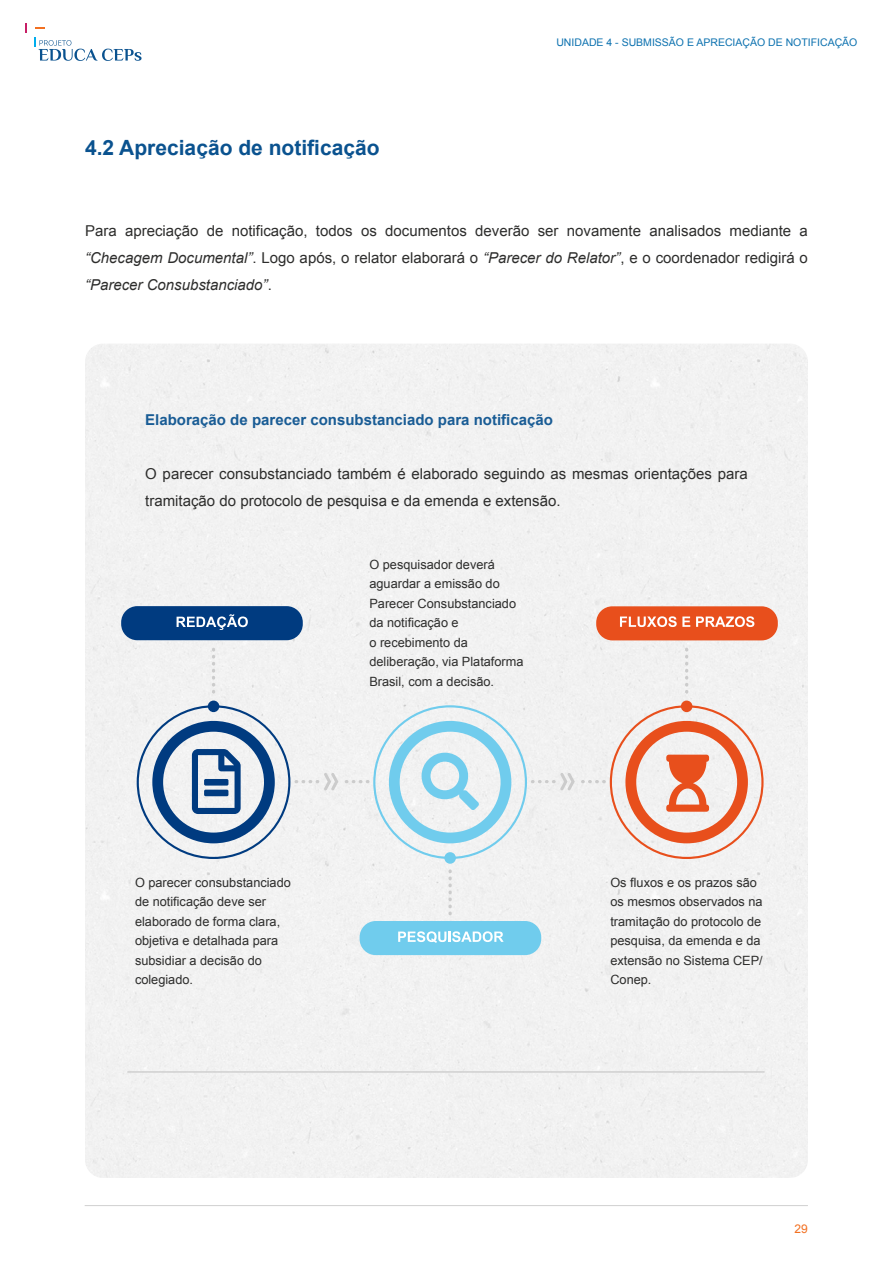
<style>
.page{position:relative;width:893px;height:1263px;background:#fff}
.page>*{position:absolute;margin:0;border:0;box-sizing:border-box;transform-origin:0 0}
.t1{font:700 21px "Arial";color:#0a528f}
.t2{font:15px/27px "Arial";color:#2d2d2c;text-align:justify}
.t3{font:700 15px "Arial";color:#195c95}
.t4{font:12.75px/19.5px "Arial";color:#2d2d2c}
.t5{font:12px "Arial";color:#f27021}
.t6{font:10.5px "Arial";color:#0c71af}
.s1{font-style:italic}
</style>
<div class="page">
<hr style="left:85px;top:1205px;width:723px;height:1px;background:#d0d0d0">
<svg style="left:25px;top:24px;width:2px;height:9px"></svg>
<svg style="left:34px;top:38px;width:108px;height:23px"></svg>
<div style="left:85px;top:344px;width:723px;height:506px;background:#f2f2f2"></div>
<div style="left:121px;top:606px;width:182px;height:34px;background:#003b80;border-radius:16px"></div>
<svg style="left:177px;top:614px;width:71px;height:16px"></svg>
<svg style="left:212px;top:648px;width:3px;height:46px"></svg>
<div style="left:208px;top:700px;width:11px;height:12px;background:#003b80;border-radius:50%"></div>
<svg style="left:448px;top:869px;width:4px;height:46px"></svg>
<svg style="left:685px;top:648px;width:3px;height:46px"></svg>
<div style="left:681px;top:700px;width:11px;height:12px;background:#e84f1c;border-radius:50%"></div>
<div style="left:444px;top:852px;width:12px;height:12px;background:#70cced;border-radius:50%"></div>
<div style="left:360px;top:921px;width:181px;height:34px;background:#70cced;border-radius:16px"></div>
<svg style="left:398px;top:931px;width:106px;height:12px"></svg>
<div style="left:596px;top:606px;width:182px;height:34px;background:#e84f1c;border-radius:16px"></div>
<svg style="left:620px;top:616px;width:70px;height:11px"></svg>
<svg style="left:696px;top:616px;width:58px;height:11px"></svg>
<svg style="left:137px;top:705px;width:201px;height:154px"></svg>
<svg style="left:345px;top:705px;width:230px;height:154px"></svg>
<svg style="left:581px;top:705px;width:182px;height:154px"></svg>
<hr style="left:127px;top:1071px;width:637px;height:2px;background:#d0d0d0">
<h1 class="t1" style="left:85px;top:133px;width:296px">4.2 Apreciação de notificação</h1>
<p class="t6" style="left:556px;top:36px;width:303px">UNIDADE 4 - SUBMISSÃO E APRECIAÇÃO DE NOTIFICAÇÃO</p>
<p class="t2" style="left:85px;top:217px;width:724px">Para apreciação de notificação, todos os documentos deverão ser novamente analisados mediante a <span class="s1">“Checagem Documental”</span>. Logo após, o relator elaborará o <span class="s1">“Parecer do Relator”</span>, e o coordenador redigirá o <span class="s1">“Parecer Consubstanciado”</span>.</p>
<p class="t3" style="left:145px;top:409px;width:409px">Elaboração de parecer consubstanciado para notificação</p>
<p class="t2" style="left:145px;top:460px;width:604px">O parecer consubstanciado também é elaborado seguindo as mesmas orientações para tramitação do protocolo de pesquisa e da emenda e extensão.</p>
<p class="t4" style="left:369px;top:555px;width:156px">O pesquisador deverá aguardar a emissão do<br>Parecer Consubstanciado da notificação e<br>o recebimento da deliberação, via Plataforma<br>Brasil, com a decisão.</p>
<p class="t4" style="left:135px;top:872px;width:157px">O parecer consubstanciado de notificação deve ser elaborado de forma clara, objetiva e detalhada para subsidiar a decisão do colegiado.</p>
<p class="t4" style="left:610px;top:872px;width:154px">Os fluxos e os prazos são os mesmos observados na tramitação do protocolo de pesquisa, da emenda e da extensão no Sistema CEP/<br>Conep.</p>
<p class="t5" style="left:795px;top:1221px;width:15px">29</p>
</div>
